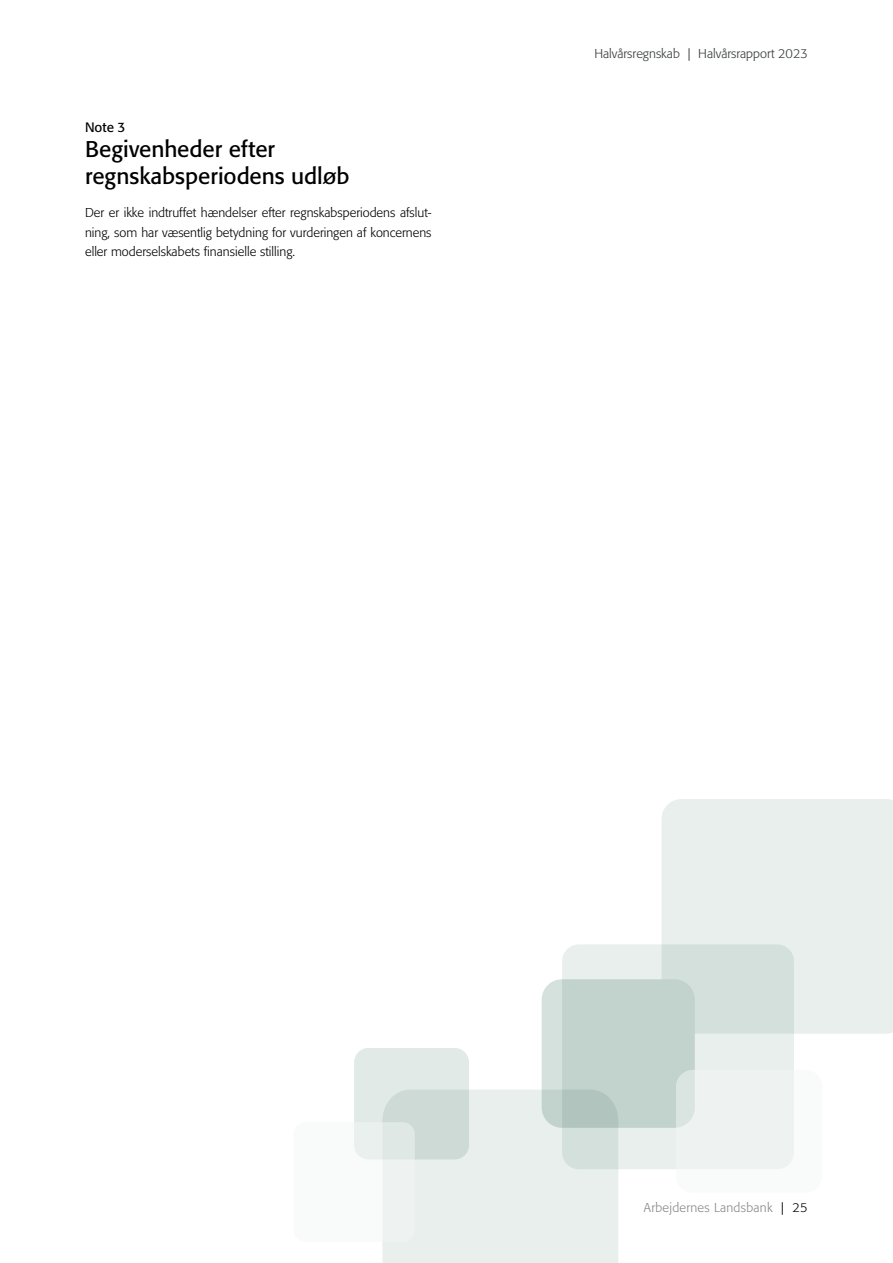
<style>
.page{position:relative;width:893px;height:1263px;background:#fff}
.page>*{position:absolute;margin:0;border:0;box-sizing:border-box;transform-origin:0 0}
.t1{font:22.5px/27px "Formata Std";color:#000}
.t2{font:13.5px "Formata Std";color:#000}
.t3{font:300 12.75px/19.5px "Formata Std";color:#000;text-align:justify}
.t4{font:300 12.75px "Formata Std";color:#373a3b}
.t5{font:300 12.75px "Formata Std";letter-spacing:.02em;color:#878787}
.s1{color:#000}
</style>
<div class="page">
<div style="left:662px;top:799px;width:231px;height:235px;background:#e9efed"></div>
<div style="left:542px;top:979px;width:153px;height:149px;background:#d5e1dd;border-radius:20px"></div>
<svg style="left:562px;top:944px;width:232px;height:225px;background:#d1ddd9"></svg>
<div style="left:354px;top:1048px;width:115px;height:111px;background:#e1eae7;border-radius:14px"></div>
<svg style="left:382px;top:1090px;width:236px;height:173px;background:#e0e8e5"></svg>
<div style="left:676px;top:1070px;width:146px;height:123px;background:#f4f7f7;border-radius:17px"></div>
<div style="left:293px;top:1122px;width:122px;height:120px;background:#f4f7f7;border-radius:12px"></div>
<p class="t2" style="left:85px;top:119px;width:42px">Note 3</p>
<h1 class="t1" style="left:85px;top:136px;width:266px">Begivenheder efter regnskabsperiodens udløb</h1>
<p class="t3" style="left:85px;top:203px;width:348px">Der er ikke indtruffet hændelser efter regnskabsperiodens afslut&shy;ning, som har væsentlig betydning for vurderingen af koncernens eller moderselskabets finansielle stilling.</p>
<p class="t4" style="left:594px;top:46px;width:215px">Halvårsregnskab | Halvårsrapport 2023</p>
<p class="t5" style="left:644px;top:1200px;width:165px">Arbejdernes Landsbank <span class="s1">| 25</span></p>
</div>
